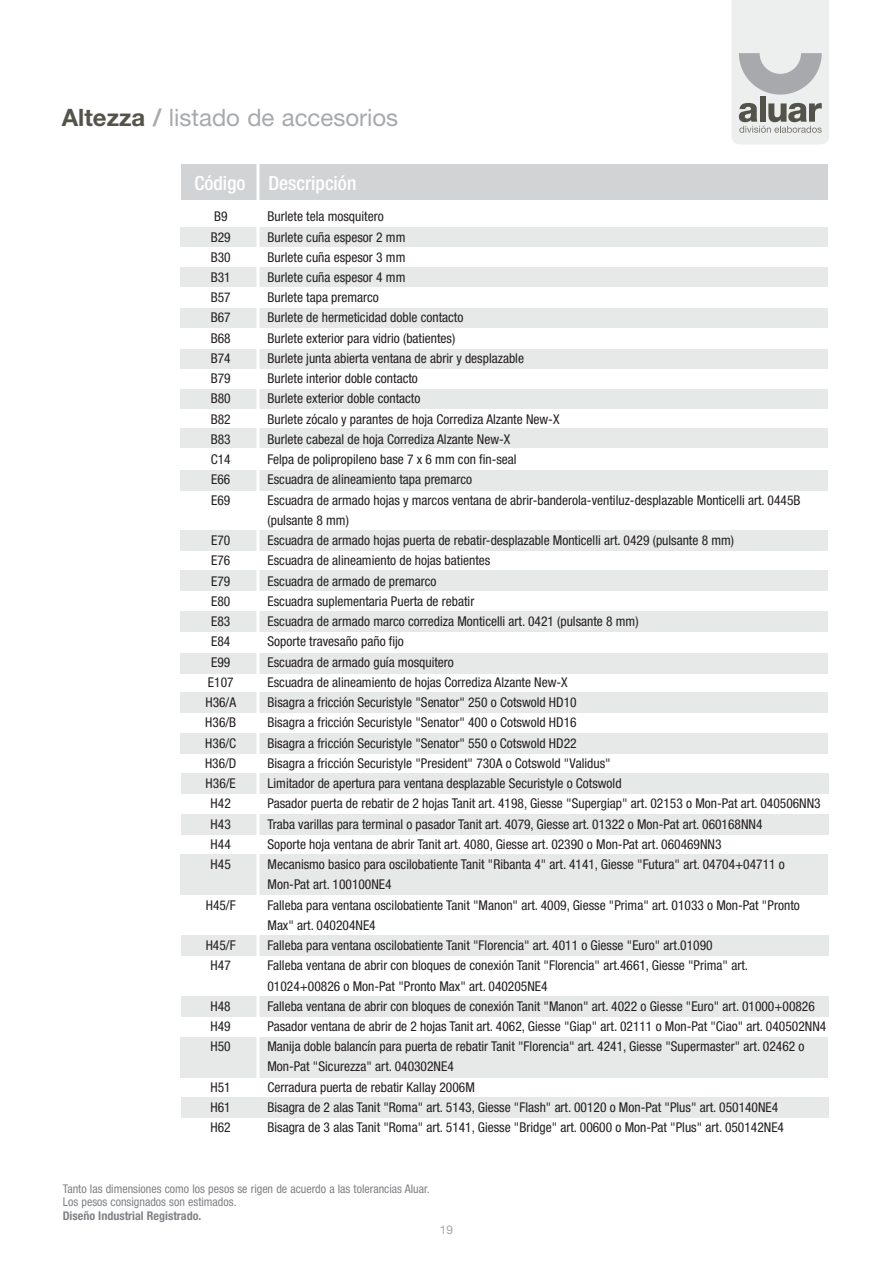
<style>
.page{position:relative;width:893px;height:1263px;background:#fff}
.page>*{position:absolute;margin:0;border:0;box-sizing:border-box;transform-origin:0 0}
.t1{font:24px "Helvetica Neue";color:#a7a9ac}
.t2{font:500 condensed 19.5px "Helvetica Neue";color:#fff}
.t3{font:condensed 13.5px/20.2px "Helvetica Neue";color:#231f20}
.t4{font:condensed 12px/13.5px "Helvetica Neue";color:#808285}
.t5{font:700 condensed 12px "Helvetica Neue";color:#808285}
.t6{font:12px "Helvetica Neue";color:#a7a9ac}
.s1{font-weight:700;color:#53534a}
.s2{font-weight:700}
</style>
<div class="page">
<svg style="left:731px;top:0;width:98px;height:145px;background:#d6d7d7"></svg>
<div style="left:181px;top:227px;width:647px;height:20px;background:#e7e8e8"></div>
<div style="left:181px;top:267px;width:647px;height:20px;background:#e7e8e8"></div>
<div style="left:181px;top:308px;width:647px;height:20px;background:#e7e8e8"></div>
<div style="left:181px;top:349px;width:647px;height:20px;background:#e7e8e8"></div>
<div style="left:181px;top:389px;width:647px;height:20px;background:#e7e8e8"></div>
<div style="left:181px;top:428px;width:647px;height:20px;background:#e7e8e8"></div>
<div style="left:181px;top:470px;width:647px;height:20px;background:#e7e8e8"></div>
<div style="left:181px;top:531px;width:647px;height:20px;background:#e7e8e8"></div>
<div style="left:181px;top:571px;width:647px;height:20px;background:#e7e8e8"></div>
<div style="left:181px;top:612px;width:647px;height:20px;background:#e7e8e8"></div>
<div style="left:181px;top:653px;width:647px;height:20px;background:#e7e8e8"></div>
<div style="left:181px;top:692px;width:647px;height:20px;background:#e7e8e8"></div>
<div style="left:181px;top:734px;width:647px;height:20px;background:#e7e8e8"></div>
<div style="left:182px;top:773px;width:647px;height:21px;background:#e7e8e8"></div>
<div style="left:182px;top:815px;width:647px;height:20px;background:#e7e8e8"></div>
<div style="left:182px;top:935px;width:647px;height:21px;background:#e7e8e8"></div>
<div style="left:182px;top:996px;width:647px;height:20px;background:#e7e8e8"></div>
<div style="left:182px;top:1098px;width:647px;height:20px;background:#e7e8e8"></div>
<div style="left:181px;top:854px;width:647px;height:40px;background:#e7e8e8"></div>
<div style="left:181px;top:1037px;width:647px;height:40px;background:#e7e8e8"></div>
<div style="left:181px;top:165px;width:646px;height:35px;background:#d1d3d4"></div>
<hr style="left:256px;top:162px;width:3px;height:924px;background:#fff">
<h1 class="t1" style="left:62px;top:103px;width:338px"><span class="s1">Altezza</span> <span class="s2">/</span> listado de accesorios</h1>
<h2 class="t2" style="left:194px;top:172px;width:163px">Código Descripción</h2>
<p class="t3" style="left:214px;top:206px;width:15px">B9</p>
<p class="t3" style="left:268px;top:206px;width:118px">Burlete tela mosquitero</p>
<p class="t3" style="left:211px;top:226px;width:21px">B29</p>
<p class="t3" style="left:268px;top:226px;width:139px">Burlete cuña espesor 2 mm</p>
<p class="t3" style="left:211px;top:247px;width:21px">B30</p>
<p class="t3" style="left:268px;top:247px;width:139px">Burlete cuña espesor 3 mm</p>
<p class="t3" style="left:211px;top:267px;width:21px">B31</p>
<p class="t3" style="left:268px;top:267px;width:139px">Burlete cuña espesor 4 mm</p>
<p class="t3" style="left:211px;top:287px;width:21px">B57</p>
<p class="t3" style="left:268px;top:287px;width:113px">Burlete tapa premarco</p>
<p class="t3" style="left:211px;top:307px;width:21px">B67</p>
<p class="t3" style="left:268px;top:307px;width:197px">Burlete de hermeticidad doble contacto</p>
<p class="t3" style="left:211px;top:328px;width:21px">B68</p>
<p class="t3" style="left:268px;top:328px;width:189px">Burlete exterior para vidrio (batientes)</p>
<p class="t3" style="left:211px;top:348px;width:21px">B74</p>
<p class="t3" style="left:268px;top:348px;width:258px">Burlete junta abierta ventana de abrir y desplazable</p>
<p class="t3" style="left:211px;top:368px;width:21px">B79</p>
<p class="t3" style="left:268px;top:368px;width:152px">Burlete interior doble contacto</p>
<p class="t3" style="left:211px;top:388px;width:21px">B80</p>
<p class="t3" style="left:268px;top:388px;width:154px">Burlete exterior doble contacto</p>
<p class="t3" style="left:211px;top:409px;width:21px">B82</p>
<p class="t3" style="left:268px;top:409px;width:293px">Burlete zócalo y parantes de hoja Corrediza Alzante New-X</p>
<p class="t3" style="left:211px;top:429px;width:21px">B83</p>
<p class="t3" style="left:268px;top:429px;width:244px">Burlete cabezal de hoja Corrediza Alzante New-X</p>
<p class="t3" style="left:211px;top:449px;width:21px">C14</p>
<p class="t3" style="left:268px;top:449px;width:251px">Felpa de polipropileno base 7 x 6 mm con fin-seal</p>
<p class="t3" style="left:211px;top:469px;width:21px">E66</p>
<p class="t3" style="left:268px;top:469px;width:206px">Escuadra de alineamiento tapa premarco</p>
<p class="t3" style="left:211px;top:490px;width:21px">E69</p>
<p class="t3" style="left:268px;top:490px;width:534px">Escuadra de armado hojas y marcos ventana de abrir-banderola-ventiluz-desplazable Monticelli art. 0445B (pulsante 8 mm)</p>
<p class="t3" style="left:211px;top:530px;width:21px">E70</p>
<p class="t3" style="left:268px;top:530px;width:468px">Escuadra de armado hojas puerta de rebatir-desplazable Monticelli art. 0429 (pulsante 8 mm)</p>
<p class="t3" style="left:211px;top:550px;width:21px">E76</p>
<p class="t3" style="left:268px;top:550px;width:224px">Escuadra de alineamiento de hojas batientes</p>
<p class="t3" style="left:211px;top:571px;width:21px">E79</p>
<p class="t3" style="left:268px;top:571px;width:171px">Escuadra de armado de premarco</p>
<p class="t3" style="left:211px;top:591px;width:21px">E80</p>
<p class="t3" style="left:268px;top:591px;width:208px">Escuadra suplementaria Puerta de rebatir</p>
<p class="t3" style="left:211px;top:611px;width:21px">E83</p>
<p class="t3" style="left:268px;top:611px;width:373px">Escuadra de armado marco corrediza Monticelli art. 0421 (pulsante 8 mm)</p>
<p class="t3" style="left:211px;top:631px;width:21px">E84</p>
<p class="t3" style="left:268px;top:631px;width:138px">Soporte travesaño paño fijo</p>
<p class="t3" style="left:211px;top:652px;width:21px">E99</p>
<p class="t3" style="left:268px;top:652px;width:188px">Escuadra de armado guía mosquitero</p>
<p class="t3" style="left:208px;top:672px;width:27px">E107</p>
<p class="t3" style="left:268px;top:672px;width:302px">Escuadra de alineamiento de hojas Corrediza Alzante New-X</p>
<p class="t3" style="left:205px;top:692px;width:32px">H36/A</p>
<p class="t3" style="left:268px;top:692px;width:311px">Bisagra a fricción Securistyle "Senator" 250 o Cotswold HD10</p>
<p class="t3" style="left:205px;top:712px;width:32px">H36/B</p>
<p class="t3" style="left:268px;top:712px;width:311px">Bisagra a fricción Securistyle "Senator" 400 o Cotswold HD16</p>
<p class="t3" style="left:205px;top:733px;width:32px">H36/C</p>
<p class="t3" style="left:268px;top:733px;width:311px">Bisagra a fricción Securistyle "Senator" 550 o Cotswold HD22</p>
<p class="t3" style="left:205px;top:753px;width:33px">H36/D</p>
<p class="t3" style="left:268px;top:753px;width:345px">Bisagra a fricción Securistyle "President" 730A o Cotswold "Validus"</p>
<p class="t3" style="left:206px;top:773px;width:32px">H36/E</p>
<p class="t3" style="left:268px;top:773px;width:356px">Limitador de apertura para ventana desplazable Securistyle o Cotswold</p>
<p class="t3" style="left:211px;top:793px;width:22px">H42</p>
<p class="t3" style="left:268px;top:793px;width:555px">Pasador puerta de rebatir de 2 hojas Tanit art. 4198, Giesse "Supergiap" art. 02153 o Mon-Pat art. 040506NN3</p>
<p class="t3" style="left:211px;top:813px;width:22px">H43</p>
<p class="t3" style="left:268px;top:813px;width:496px">Traba varillas para terminal o pasador Tanit art. 4079, Giesse art. 01322 o Mon-Pat art. 060168NN4</p>
<p class="t3" style="left:211px;top:834px;width:22px">H44</p>
<p class="t3" style="left:268px;top:834px;width:456px">Soporte hoja ventana de abrir Tanit art. 4080, Giesse art. 02390 o Mon-Pat art. 060469NN3</p>
<p class="t3" style="left:211px;top:854px;width:22px">H45</p>
<p class="t3" style="left:267px;top:854px;width:519px">Mecanismo basico para oscilobatiente Tanit "Ribanta 4" art. 4141, Giesse "Futura" art. 04704+04711 o<br>Mon-Pat art. 100100NE4</p>
<p class="t3" style="left:206px;top:894px;width:31px">H45/F</p>
<p class="t3" style="left:267px;top:894px;width:534px">Falleba para ventana oscilobatiente Tanit "Manon" art. 4009, Giesse "Prima" art. 01033 o Mon-Pat "Pronto<br>Max" art. 040204NE4</p>
<p class="t3" style="left:206px;top:935px;width:31px">H45/F</p>
<p class="t3" style="left:267px;top:935px;width:447px">Falleba para ventana oscilobatiente Tanit "Florencia" art. 4011 o Giesse "Euro" art.01090</p>
<p class="t3" style="left:211px;top:955px;width:22px">H47</p>
<p class="t3" style="left:267px;top:955px;width:482px">Falleba ventana de abrir con bloques de conexión Tanit "Florencia" art.4661, Giesse "Prima" art.<br>01024+00826 o Mon-Pat "Pronto Max" art. 040205NE4</p>
<p class="t3" style="left:211px;top:996px;width:22px">H48</p>
<p class="t3" style="left:267px;top:996px;width:549px">Falleba ventana de abrir con bloques de conexión Tanit "Manon" art. 4022 o Giesse "Euro" art. 01000+00826</p>
<p class="t3" style="left:211px;top:1016px;width:22px">H49</p>
<p class="t3" style="left:267px;top:1016px;width:560px">Pasador ventana de abrir de 2 hojas Tanit art. 4062, Giesse "Giap" art. 02111 o Mon-Pat "Ciao" art. 040502NN4</p>
<p class="t3" style="left:211px;top:1036px;width:22px">H50</p>
<p class="t3" style="left:267px;top:1036px;width:539px">Manija doble balancín para puerta de rebatir Tanit "Florencia" art. 4241, Giesse "Supermaster" art. 02462 o<br>Mon-Pat "Sicurezza" art. 040302NE4</p>
<p class="t3" style="left:211px;top:1077px;width:22px">H51</p>
<p class="t3" style="left:267px;top:1077px;width:209px">Cerradura puerta de rebatir Kallay 2006M</p>
<p class="t3" style="left:211px;top:1097px;width:22px">H61</p>
<p class="t3" style="left:267px;top:1097px;width:512px">Bisagra de 2 alas Tanit "Roma" art. 5143, Giesse "Flash" art. 00120 o Mon-Pat "Plus" art. 050140NE4</p>
<p class="t3" style="left:211px;top:1117px;width:22px">H62</p>
<p class="t3" style="left:267px;top:1117px;width:518px">Bisagra de 3 alas Tanit "Roma" art. 5141, Giesse "Bridge" art. 00600 o Mon-Pat "Plus" art. 050142NE4</p>
<p class="t4" style="left:63px;top:1182px;width:368px">Tanto las dimensiones como los pesos se rigen de acuerdo a las tolerancias Aluar.<br>Los pesos consignados son estimados.</p>
<p class="t5" style="left:63px;top:1208px;width:140px">Diseño Industrial Registrado.</p>
<p class="t6" style="left:440px;top:1223px;width:15px">19</p>
</div>
